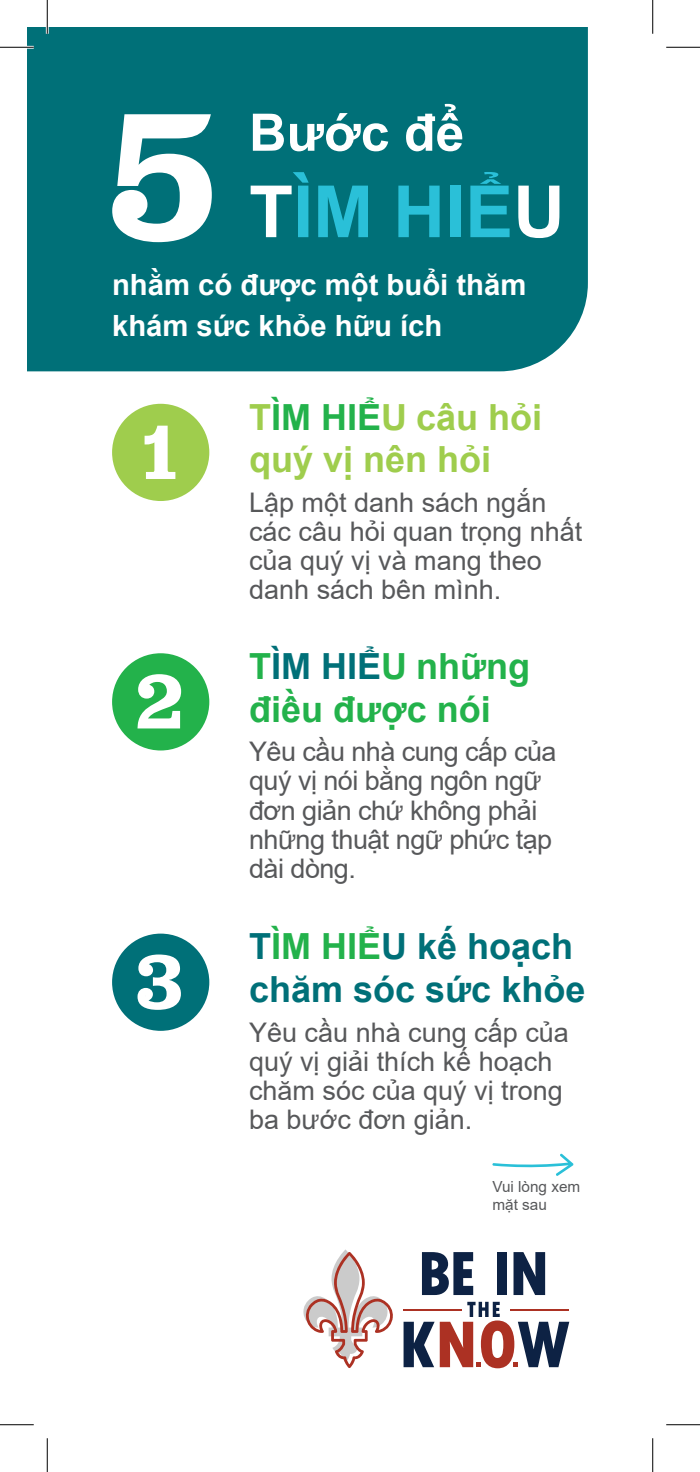
<style>
.page{position:relative;width:700px;height:1472px;background:#fff}
.page>*{position:absolute;margin:0;border:0;box-sizing:border-box;transform-origin:0 0}
.t1{font:600 188.55px "Jubilat";color:#fff}
.t2{font:600 80.1px "Jubilat";color:#fff}
._18_21_subhead_-_reg{font:700 72px "Arial";color:#2ac0d8}
._18_21_subhead_-_reg-2{font:700 51.75px "Arial";color:#fff}
._10_12_body_copy_-_r{font:700 36px/42.8px "Arial";color:#007078}
._10_12_body_copy_-_r-2{font:700 36px/42.8px "Arial";color:#9fcd4d}
._10_12_body_copy_-_r-3{font:700 36px/42.8px "Arial";color:#23b24b}
._18_21_subhead_-_reg-3{font:700 29.25px/40.5px "Arial";color:#fff}
._10_12_body_copy_-_r-4{font:27px/29.2px "Arial";color:#57585a}
._10_12_body_copy_-_r-5{font:27px/29.2px "Arial";letter-spacing:-.02em;color:#57585a}
._15_18_subhead_-_bol{font:15.3px/18.4px "Arial";color:#57585a}
.s1{color:#fff}
.s2{color:#23b24b}
.s3{color:#007078}
</style>
<div class="page">
<div style="left:27px;top:27px;width:561px;height:344px;background:#007078"></div>
<svg style="left:303px;top:1249px;width:90px;height:119px"></svg>
<svg style="left:403px;top:1321px;width:31px;height:46px"></svg>
<svg style="left:422px;top:1252px;width:51px;height:43px"></svg>
<div style="left:497px;top:1252px;width:10px;height:43px;background:#0d2244"></div>
<svg style="left:513px;top:1252px;width:32px;height:43px"></svg>
<hr style="left:403px;top:1308px;width:59px;height:2px;background:#ac3123">
<svg style="left:440px;top:1301px;width:129px;height:67px"></svg>
<div style="left:112px;top:404px;width:97px;height:97px;background:#9fcd4d;border-radius:50%"></div>
<div style="left:112px;top:653px;width:97px;height:97px;background:#23b24b;border-radius:50%"></div>
<div style="left:112px;top:933px;width:97px;height:97px;background:#007078;border-radius:50%"></div>
<svg style="left:492px;top:1153px;width:81px;height:23px"></svg>
<hr style="left:0;top:46px;width:34px;height:3px;background:#fff">
<hr style="left:46px;top:0;width:3px;height:34px;background:#fff">
<hr style="left:0;top:47px;width:34px;height:1px;background:#000">
<hr style="left:666px;top:47px;width:34px;height:1px;background:#000">
<hr style="left:0;top:1424px;width:34px;height:1px;background:#000">
<hr style="left:666px;top:1424px;width:34px;height:1px;background:#000">
<hr style="left:47px;top:0;width:1px;height:34px;background:#000">
<hr style="left:47px;top:1438px;width:1px;height:34px;background:#000">
<hr style="left:652px;top:0;width:1px;height:34px;background:#000">
<hr style="left:652px;top:1438px;width:1px;height:34px;background:#000">
<p class="t1" style="left:109px;top:56px;width:107px">5</p>
<p class="_18_21_subhead_-_reg-2" style="left:249px;top:96px;width:217px">Bước để</p>
<p class="_18_21_subhead_-_reg" style="left:249px;top:161px;width:317px"><span class="s1">T</span>ÌM HIỂ<span class="s1">U</span></p>
<p class="_18_21_subhead_-_reg-3" style="left:112px;top:265px;width:416px">nhằm có được một buổi thăm khám sức khỏe hữu ích</p>
<p class="t2" style="left:142px;top:401px;width:37px">1</p>
<p class="t2" style="left:136px;top:650px;width:49px">2</p>
<p class="t2" style="left:136px;top:930px;width:47px">3</p>
<p class="_10_12_body_copy_-_r-2" style="left:249px;top:396px;width:295px">T<span class="s2">ÌM HIỂ</span>U câu hỏi quý vị nên hỏi</p>
<p class="_10_12_body_copy_-_r-4" style="left:249px;top:487px;width:335px">Lập một danh sách ngắn các câu hỏi quan trọng nhất của quý vị và mang theo danh sách bên mình.</p>
<p class="_10_12_body_copy_-_r-3" style="left:249px;top:645px;width:283px">T<span class="s3">ÌM HIỂ</span>U những điều được nói</p>
<p class="_10_12_body_copy_-_r-5" style="left:249px;top:737px;width:309px">Yêu cầu nhà cung cấp của quý vị nói bằng ngôn ngữ đơn giản chứ không phải những thuật ngữ phức tạp dài dòng.</p>
<p class="_10_12_body_copy_-_r" style="left:249px;top:925px;width:338px">T<span class="s2">ÌM HIỂ</span>U kế hoạch chăm sóc sức khỏe</p>
<p class="_10_12_body_copy_-_r-4" style="left:249px;top:1017px;width:321px">Yêu cầu nhà cung cấp của quý vị giải thích kế hoạch chăm sóc của quý vị trong ba bước đơn giản.</p>
<p class="_15_18_subhead_-_bol" style="left:492px;top:1177px;width:89px">Vui lòng xem mặt sau</p>
</div>
